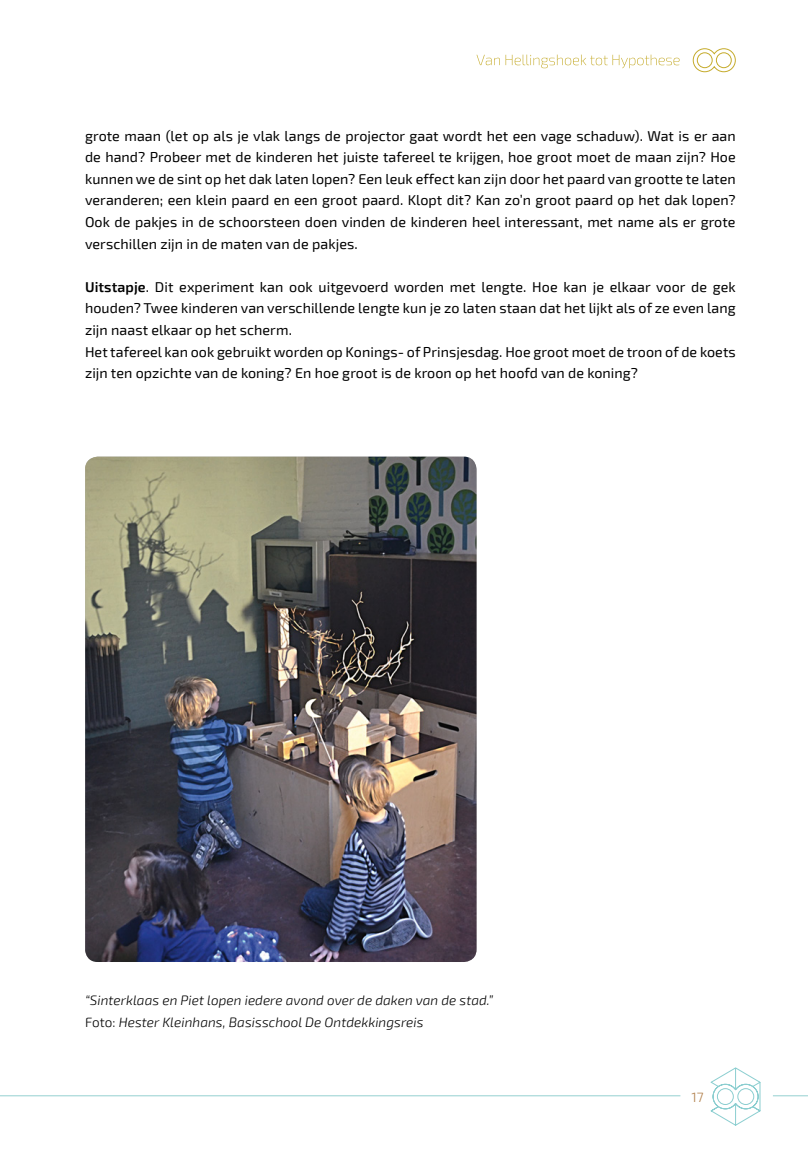
<style>
.page{position:relative;width:808px;height:1149px;background:#fff}
.page>*{position:absolute;margin:0;border:0;box-sizing:border-box;transform-origin:0 0}
.t1{font:14.25px/21.6px "Exo 2";letter-spacing:.005em;color:#000;text-align:justify}
.t2{font:italic 300 13.5px/21.6px "Exo 2";letter-spacing:.005em;color:#000}
.t3{font:300 13.5px "Exo 2";color:#b17f4a}
.s1{font-weight:600}
.s2{font-style:normal}
</style>
<div class="page">
<svg style="left:711px;top:1067px;width:49px;height:58px"></svg>
<hr style="left:773px;top:1095px;width:35px;height:1px;background:#94d1d0">
<svg style="left:476px;top:55px;width:203px;height:13px"></svg>
<svg style="left:692px;top:48px;width:44px;height:24px"></svg>
<hr style="left:0;top:1095px;width:680px;height:1px;background:#94d1d0">
<img style="left:85px;top:456px;width:391px;height:505px">
<p class="t1" style="left:85px;top:125px;width:652px">grote maan (let op als je vlak langs de projector gaat wordt het een vage schaduw). Wat is er aan de hand? Probeer met de kinderen het juiste tafereel te krijgen, hoe groot moet de maan zijn? Hoe kunnen we de sint op het dak laten lopen? Een leuk effect kan zijn door het paard van grootte te laten veranderen; een klein paard en een groot paard. Klopt dit? Kan zo’n groot paard op het dak lopen?<br>Ook de pakjes in de schoorsteen doen vinden de kinderen heel interessant, met name als er grote verschillen zijn in de maten van de pakjes.</p>
<p class="t1" style="left:85px;top:276px;width:652px;text-align:left"><span class="s1">Uitstapje</span>. Dit experiment kan ook uitgevoerd worden met lengte. Hoe kan je elkaar voor de gek houden? Twee kinderen van verschillende lengte kun je zo laten staan dat het lijkt als of ze even lang zijn naast elkaar op het scherm.<br>Het tafereel kan ook gebruikt worden op Konings- of Prinsjesdag. Hoe groot moet de troon of de koets zijn ten opzichte van de koning? En hoe groot is de kroon op het hoofd van de koning?</p>
<p class="t2" style="left:85px;top:989px;width:410px">“Sinterklaas en Piet lopen iedere avond over de daken van de stad.”<br><span class="s2">Foto:</span> Hester Kleinhans, Basisschool De Ontdekkingsreis</p>
<p class="t3" style="left:691px;top:1088px;width:14px">17</p>
</div>
